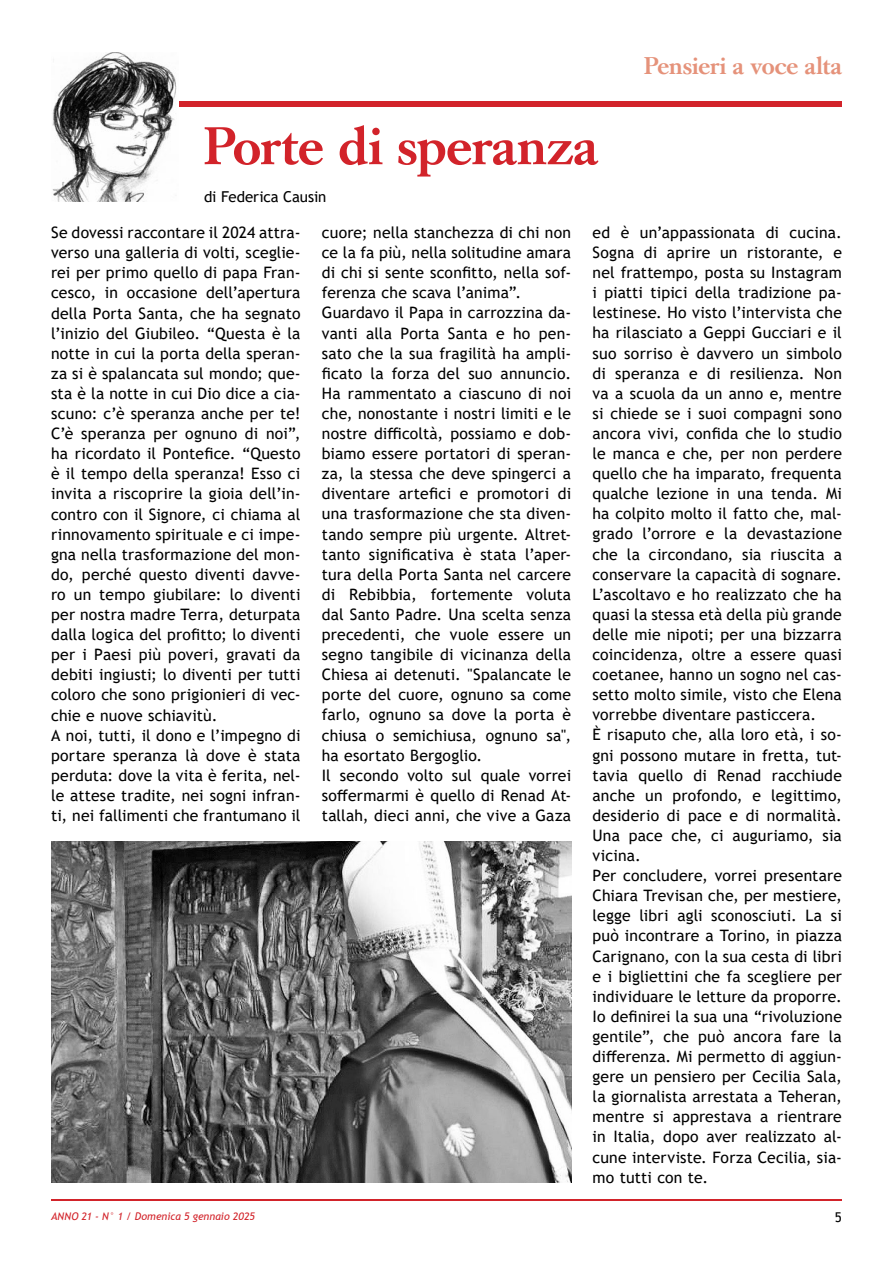
<style>
.page{position:relative;width:893px;height:1263px;background:#fff}
.page>*{position:absolute;margin:0;border:0;box-sizing:border-box;transform-origin:0 0}
.t1{font:500 52.5px "Caslon Book BE";color:#d2232a}
.t2{font:500 24px "Caslon Book BE";letter-spacing:-.005em;color:#e5927a}
.t3{font:15.75px/20.1px "Trebuchet MS";letter-spacing:.01em;color:#000}
.t4{font:15px "Trebuchet MS";letter-spacing:-.005em;color:#000}
.t5{font:13.5px "Trebuchet MS";color:#000}
.t6{font:italic 10.5px "Trebuchet MS";letter-spacing:.005em;color:#d2232a}
</style>
<div class="page">
<hr style="left:51px;top:1199px;width:791px;height:1px;background:#d2232a">
<div style="left:51px;top:101px;width:791px;height:5px;background:#d2232a"></div>
<img style="left:51px;top:53px;width:128px;height:148px">
<img style="left:51px;top:842px;width:520px;height:340px">
<h1 class="t1" style="left:204px;top:116px;width:395px">Porte di speranza</h1>
<p class="t4" style="left:204px;top:187px;width:124px">di Federica Causin</p>
<h2 class="t2" style="left:644px;top:52px;width:199px">Pensieri a voce alta</h2>
<p class="t3" style="left:51px;top:222px;width:251px">Se dovessi raccontare il 2024 attra&shy;verso una galleria di volti, sceglie&shy;rei per primo quello di papa Fran&shy;cesco, in occasione dell’apertura della Porta Santa, che ha segnato l’inizio del Giubileo. “Questa è la notte in cui la porta della speran&shy;za si è spalancata sul mondo; que&shy;sta è la notte in cui Dio dice a cia&shy;scuno: c’è speranza anche per te!<br>C’è speranza per ognuno di noi”, ha ricordato il Pontefice. “Questo è il tempo della speranza! Esso ci invita a riscoprire la gioia dell’in&shy;contro con il Signore, ci chiama al rinnovamento spirituale e ci impe&shy;gna nella trasformazione del mon&shy;do, perché questo diventi davve&shy;ro un tempo giubilare: lo diventi per nostra madre Terra, deturpata dalla logica del profitto; lo diventi per i Paesi più poveri, gravati da debiti ingiusti; lo diventi per tutti coloro che sono prigionieri di vec&shy;chie e nuove schiavitù.<br>A noi, tutti, il dono e l’impegno di portare speranza là dove è stata perduta: dove la vita è ferita, nel&shy;le attese tradite, nei sogni infran&shy;ti, nei fallimenti che frantumano il</p>
<p class="t3" style="left:322px;top:222px;width:251px">cuore; nella stanchezza di chi non ce la fa più, nella solitudine amara di chi si sente sconfitto, nella sof&shy;ferenza che scava l’anima”.<br>Guardavo il Papa in carrozzina da&shy;vanti alla Porta Santa e ho pen&shy;sato che la sua fragilità ha ampli&shy;ficato la forza del suo annuncio.<br>Ha rammentato a ciascuno di noi che, nonostante i nostri limiti e le nostre difficoltà, possiamo e dob&shy;biamo essere portatori di speran&shy;za, la stessa che deve spingerci a diventare artefici e promotori di una trasformazione che sta diven&shy;tando sempre più urgente. Altret&shy;tanto significativa è stata l’aper&shy;tura della Porta Santa nel carcere di Rebibbia, fortemente voluta dal Santo Padre. Una scelta senza precedenti, che vuole essere un segno tangibile di vicinanza della Chiesa ai detenuti. "Spalancate le porte del cuore, ognuno sa come farlo, ognuno sa dove la porta è chiusa o semichiusa, ognuno sa", ha esortato Bergoglio.<br>Il secondo volto sul quale vorrei soffermarmi è quello di Renad At&shy;tallah, dieci anni, che vive a Gaza</p>
<p class="t3" style="left:592px;top:222px;width:251px">ed è un’appassionata di cucina.<br>Sogna di aprire un ristorante, e nel frattempo, posta su Instagram i piatti tipici della tradizione pa&shy;lestinese. Ho visto l’intervista che ha rilasciato a Geppi Gucciari e il suo sorriso è davvero un simbolo di speranza e di resilienza. Non va a scuola da un anno e, mentre si chiede se i suoi compagni sono ancora vivi, confida che lo studio le manca e che, per non perdere quello che ha imparato, frequenta qualche lezione in una tenda. Mi ha colpito molto il fatto che, mal&shy;grado l’orrore e la devastazione che la circondano, sia riuscita a conservare la capacità di sognare.<br>L’ascoltavo e ho realizzato che ha quasi la stessa età della più grande delle mie nipoti; per una bizzarra coincidenza, oltre a essere quasi coetanee, hanno un sogno nel cas&shy;setto molto simile, visto che Elena vorrebbe diventare pasticcera.<br>È risaputo che, alla loro età, i so&shy;gni possono mutare in fretta, tut&shy;tavia quello di Renad racchiude anche un profondo, e legittimo, desiderio di pace e di normalità.<br>Una pace che, ci auguriamo, sia vicina.<br>Per concludere, vorrei presentare<br>Chiara Trevisan che, per mestiere, legge libri agli sconosciuti. La si può incontrare a Torino, in piazza<br>Carignano, con la sua cesta di libri e i bigliettini che fa scegliere per individuare le letture da proporre.<br>Io definirei la sua una “rivoluzione gentile”, che può ancora fare la differenza. Mi permetto di aggiun&shy;gere un pensiero per Cecilia Sala, la giornalista arrestata a Teheran, mentre si apprestava a rientrare in Italia, dopo aver realizzato al&shy;cune interviste. Forza Cecilia, sia&shy;mo tutti con te.</p>
<p class="t6" style="left:51px;top:1209px;width:205px">ANNO 21 - N° 1 / Domenica 5 gennaio 2025</p>
<p class="t5" style="left:835px;top:1208px;width:9px">5</p>
</div>
